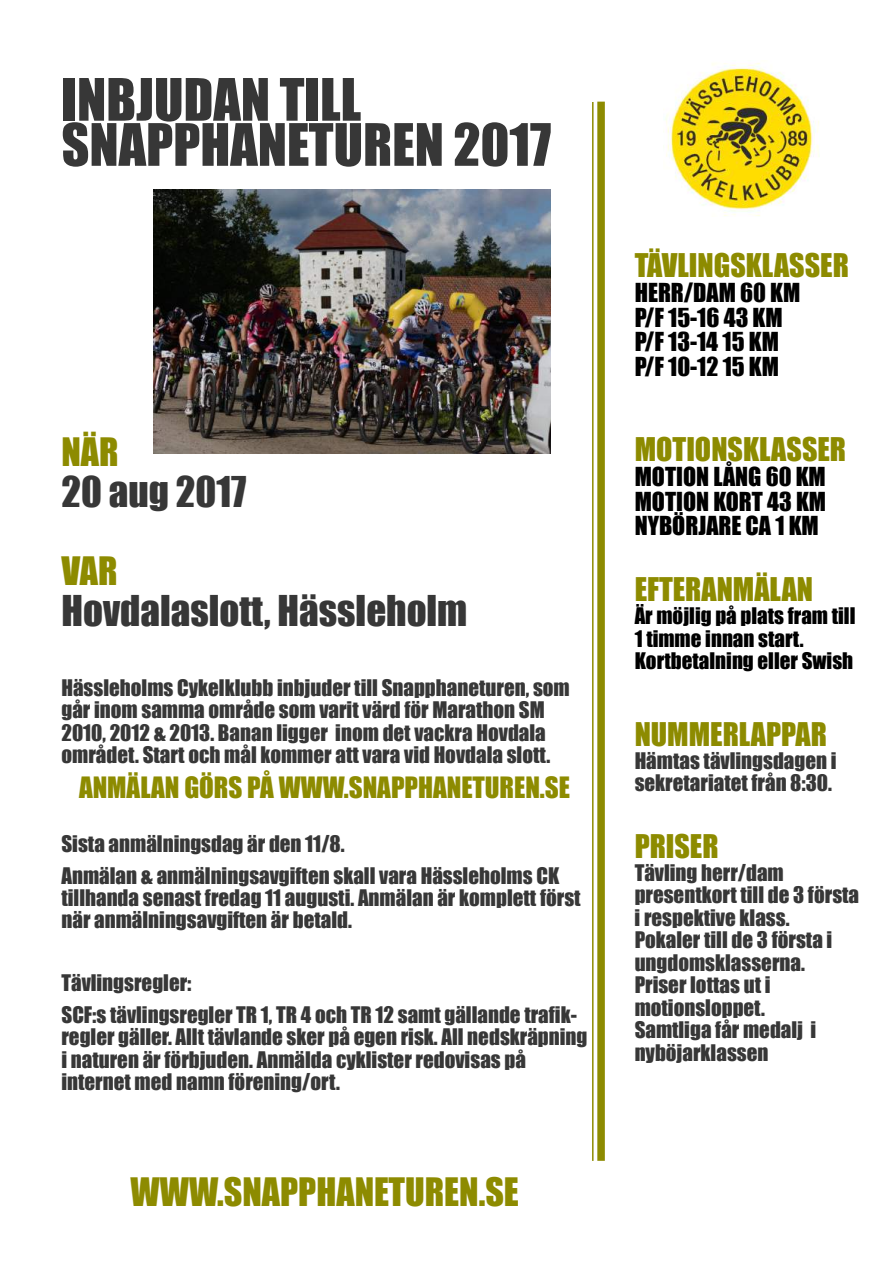
<style>
.page{position:relative;width:893px;height:1263px;background:#fff}
.page>*{position:absolute;margin:0;border:0;box-sizing:border-box;transform-origin:0 0}
.t1{font:54px/45.2px "Impact";color:#373737}
.t2{font:39px "Impact";color:#373737}
.t3{font:36px "Impact";color:#8d8b00}
.t4{font:30px "Impact";color:#8d8b00}
.t5{font:27px "Impact";color:#8d8b00}
.t6{font:24px/24.5px "Impact";color:#000}
.t7{font:21px/22.5px "Impact";color:#373737}
.t8{font:21px/22.5px "Impact";color:#000}
</style>
<div class="page">
<div style="left:597px;top:102px;width:8px;height:1059px;background:#8d8b00"></div>
<hr style="left:592px;top:102px;width:1px;height:1059px;background:#8d8b00">
<img style="left:665px;top:63px;width:154px;height:153px">
<img style="left:154px;top:190px;width:396px;height:264px">
<h1 class="t1" style="left:61px;top:76px;width:491px">INBJUDAN TILL<br>SNAPPHANETUREN 2017</h1>
<h3 class="t3" style="left:61px;top:424px;width:59px">NÄR</h3>
<h2 class="t2" style="left:61px;top:462px;width:187px">20 aug 2017</h2>
<h3 class="t3" style="left:61px;top:543px;width:58px">VAR</h3>
<h2 class="t2" style="left:61px;top:580px;width:407px">Hovdalaslott, Hässleholm</h2>
<p class="t7" style="left:61px;top:676px;width:510px">Hässleholms Cykelklubb inbjuder till Snapphaneturen, som går inom samma område som varit värd för Marathon SM 2010, 2012 &amp; 2013. Banan ligger inom det vackra Hovdala området. Start och mål kommer att vara vid Hovdala slott.</p>
<p class="t5" style="left:79px;top:766px;width:492px">ANMÄLAN GÖRS PÅ WWW.SNAPPHANETUREN.SE</p>
<p class="t7" style="left:61px;top:827px;width:499px;line-height:31.5px">Sista anmälningsdag är den 11/8.<br>Anmälan &amp; anmälningsavgiften skall vara Hässleholms CK</p>
<p class="t7" style="left:61px;top:886px;width:521px">tillhanda senast fredag 11 augusti. Anmälan är komplett först när anmälningsavgiften är betald.</p>
<p class="t7" style="left:61px;top:967px;width:517px;line-height:31.5px">Tävlingsregler:<br>SCF:s tävlingsregler TR 1, TR 4 och TR 12 samt gällande trafik-</p>
<p class="t7" style="left:61px;top:1025px;width:527px">regler gäller. Allt tävlande sker på egen risk. All nedskräpning i naturen är förbjuden. Anmälda cyklister redovisas på internet med namn förening/ort.</p>
<h3 class="t3" style="left:130px;top:1164px;width:390px">WWW.SNAPPHANETUREN.SE</h3>
<h3 class="t4" style="left:635px;top:242px;width:216px">TÄVLINGSKLASSER</h3>
<p class="t6" style="left:635px;top:280px;width:167px">HERR/DAM 60 KM<br>P/F 15-16 43 KM<br>P/F 13-14 15 KM<br>P/F 10-12 15 KM</p>
<h3 class="t4" style="left:635px;top:426px;width:213px">MOTIONSKLASSER</h3>
<p class="t6" style="left:635px;top:464px;width:193px;text-align:justify">MOTION LÅNG 60 KM MOTION KORT 43 KM NYBÖRJARE CA 1 KM</p>
<h3 class="t4" style="left:635px;top:566px;width:180px">EFTERANMÄLAN</h3>
<p class="t8" style="left:635px;top:604px;width:222px">Är möjlig på plats fram till<br>1 timme innan start.<br>Kortbetalning eller Swish</p>
<h3 class="t4" style="left:635px;top:710px;width:194px">NUMMERLAPPAR</h3>
<p class="t7" style="left:635px;top:749px;width:203px">Hämtas tävlingsdagen i sekretariatet från 8:30.</p>
<h3 class="t4" style="left:635px;top:823px;width:85px">PRISER</h3>
<p class="t7" style="left:635px;top:861px;width:226px">Tävling herr/dam presentkort till de 3 första i respektive klass.<br>Pokaler till de 3 första i ungdomsklasserna.<br>Priser lottas ut i motionsloppet.<br>Samtliga får medalj i nyböjarklassen</p>
</div>
